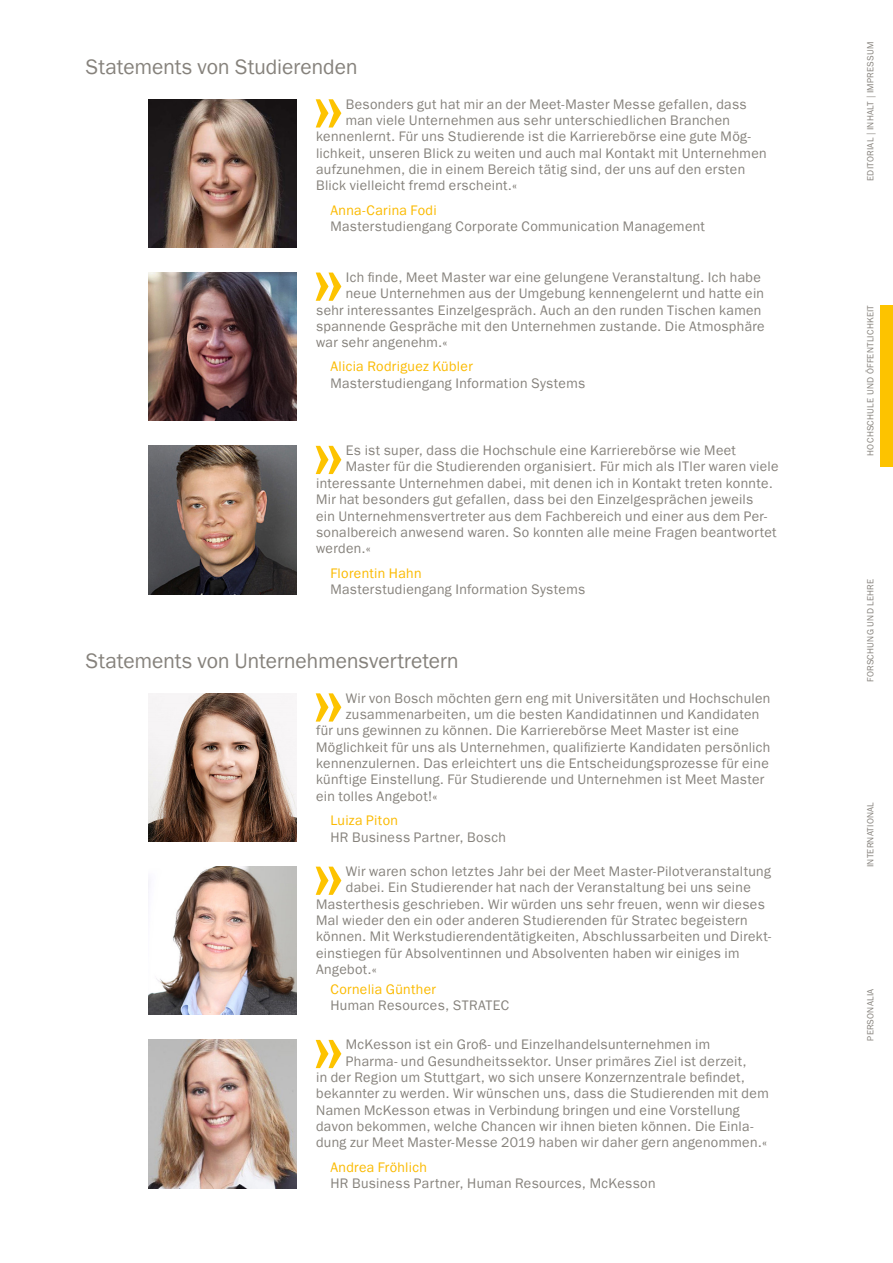
<style>
.page{position:relative;width:893px;height:1263px;background:#fff}
.page>*{position:absolute;margin:0;border:0;box-sizing:border-box;transform-origin:0 0}
.t1{font:97.95px "Franklin Gothic LT Pro";color:#fdc300}
.t2{font:21px "Franklin Gothic LT Pro";color:#86827c}
.t3{font:13.8px "Franklin Gothic LT Pro";letter-spacing:.025em;color:#86827c}
.t4{font:13.8px "Franklin Gothic LT Pro";letter-spacing:.025em;color:#fbba00}
.t5{font:9px "Franklin Gothic LT Pro";letter-spacing:.025em;color:#86827c}
</style>
<div class="page">
<div style="left:880px;top:305px;width:13px;height:162px;background:#fdc300"></div>
<img style="left:148px;top:99px;width:149px;height:149px">
<img style="left:148px;top:272px;width:149px;height:149px">
<img style="left:148px;top:446px;width:149px;height:148px">
<img style="left:148px;top:693px;width:149px;height:149px">
<img style="left:148px;top:866px;width:149px;height:149px">
<img style="left:148px;top:1040px;width:149px;height:148px">
<h2 class="t2" style="left:85px;top:55px;width:274px">Statements von Studierenden</h2>
<h1 class="t1" style="left:309px;top:49px;width:41px">»</h1>
<p class="t3" style="left:346px;top:96px;width:402px">Besonders gut hat mir an der Meet-Master Messe gefallen, dass</p>
<p class="t3" style="left:346px;top:112px;width:386px">man viele Unternehmen aus sehr unterschiedlichen Branchen</p>
<p class="t3" style="left:316px;top:129px;width:436px">kennenlernt. Für uns Studierende ist die Karrierebörse eine gute Mög-</p>
<p class="t3" style="left:316px;top:145px;width:452px">lichkeit, unseren Blick zu weiten und auch mal Kontakt mit Unternehmen</p>
<p class="t3" style="left:316px;top:161px;width:431px">aufzunehmen, die in einem Bereich tätig sind, der uns auf den ersten</p>
<p class="t3" style="left:316px;top:178px;width:203px">Blick vielleicht fremd erscheint.«</p>
<p class="t4" style="left:330px;top:202px;width:108px">Anna-Carina Fodi</p>
<p class="t3" style="left:330px;top:218px;width:376px">Masterstudiengang Corporate Communication Management</p>
<h1 class="t1" style="left:309px;top:222px;width:41px">»</h1>
<p class="t3" style="left:346px;top:269px;width:417px">Ich finde, Meet Master war eine gelungene Veranstaltung. Ich habe</p>
<p class="t3" style="left:346px;top:286px;width:420px">neue Unternehmen aus der Umgebung kennengelernt und hatte ein</p>
<p class="t3" style="left:316px;top:302px;width:447px">sehr interessantes Einzelgespräch. Auch an den runden Tischen kamen</p>
<p class="t3" style="left:316px;top:318px;width:450px">spannende Gespräche mit den Unternehmen zustande. Die Atmosphäre</p>
<p class="t3" style="left:316px;top:335px;width:133px">war sehr angenehm.«</p>
<p class="t4" style="left:330px;top:359px;width:144px">Alicia Rodriguez Kübler</p>
<p class="t3" style="left:330px;top:375px;width:256px">Masterstudiengang Information Systems</p>
<h1 class="t1" style="left:309px;top:395px;width:41px">»</h1>
<p class="t3" style="left:346px;top:442px;width:392px">Es ist super, dass die Hochschule eine Karrierebörse wie Meet</p>
<p class="t3" style="left:346px;top:459px;width:434px">Master für die Studierenden organisiert. Für mich als ITler waren viele</p>
<p class="t3" style="left:316px;top:475px;width:458px">interessante Unternehmen dabei, mit denen ich in Kontakt treten konnte.</p>
<p class="t3" style="left:316px;top:492px;width:439px">Mir hat besonders gut gefallen, dass bei den Einzelgesprächen jeweils</p>
<p class="t3" style="left:316px;top:508px;width:453px">ein Unternehmensvertreter aus dem Fachbereich und einer aus dem Per-</p>
<p class="t3" style="left:316px;top:524px;width:462px">sonalbereich anwesend waren. So konnten alle meine Fragen beantwortet</p>
<p class="t3" style="left:316px;top:541px;width:56px">werden.«</p>
<p class="t4" style="left:330px;top:565px;width:93px">Florentin Hahn</p>
<p class="t3" style="left:330px;top:581px;width:256px">Masterstudiengang Information Systems</p>
<h2 class="t2" style="left:85px;top:649px;width:375px">Statements von Unternehmensvertretern</h2>
<h1 class="t1" style="left:309px;top:643px;width:41px">»</h1>
<p class="t3" style="left:346px;top:690px;width:426px">Wir von Bosch möchten gern eng mit Universitäten und Hochschulen</p>
<p class="t3" style="left:346px;top:706px;width:415px">zusammenarbeiten, um die besten Kandidatinnen und Kandidaten</p>
<p class="t3" style="left:316px;top:723px;width:425px">für uns gewinnen zu können. Die Karrierebörse Meet Master ist eine</p>
<p class="t3" style="left:316px;top:739px;width:456px">Möglichkeit für uns als Unternehmen, qualifizierte Kandidaten persönlich</p>
<p class="t3" style="left:316px;top:755px;width:454px">kennenzulernen. Das erleichtert uns die Entscheidungsprozesse für eine</p>
<p class="t3" style="left:316px;top:772px;width:450px">künftige Einstellung. Für Studierende und Unternehmen ist Meet Master</p>
<p class="t3" style="left:316px;top:788px;width:123px">ein tolles Angebot!«</p>
<p class="t4" style="left:330px;top:812px;width:69px">Luiza Piton</p>
<p class="t3" style="left:330px;top:829px;width:177px">HR Business Partner, Bosch</p>
<h1 class="t1" style="left:309px;top:816px;width:41px">»</h1>
<p class="t3" style="left:346px;top:863px;width:427px">Wir waren schon letztes Jahr bei der Meet Master-Pilotveranstaltung</p>
<p class="t3" style="left:346px;top:880px;width:407px">dabei. Ein Studierender hat nach der Veranstaltung bei uns seine</p>
<p class="t3" style="left:316px;top:896px;width:450px">Masterthesis geschrieben. Wir würden uns sehr freuen, wenn wir dieses</p>
<p class="t3" style="left:316px;top:912px;width:433px">Mal wieder den ein oder anderen Studierenden für Stratec begeistern</p>
<p class="t3" style="left:316px;top:929px;width:457px">können. Mit Werkstudierendentätigkeiten, Abschlussarbeiten und Direkt-</p>
<p class="t3" style="left:316px;top:945px;width:425px">einstiegen für Absolventinnen und Absolventen haben wir einiges im</p>
<p class="t3" style="left:316px;top:961px;width:63px">Angebot.«</p>
<p class="t4" style="left:330px;top:981px;width:107px">Cornelia Günther</p>
<p class="t3" style="left:330px;top:998px;width:180px">Human Resources, STRATEC</p>
<h1 class="t1" style="left:309px;top:989px;width:41px">»</h1>
<p class="t3" style="left:346px;top:1036px;width:366px">McKesson ist ein Groß- und Einzelhandelsunternehmen im</p>
<p class="t3" style="left:346px;top:1053px;width:402px">Pharma- und Gesundheitssektor. Unser primäres Ziel ist derzeit,</p>
<p class="t3" style="left:316px;top:1069px;width:430px">in der Region um Stuttgart, wo sich unsere Konzernzentrale befindet,</p>
<p class="t3" style="left:316px;top:1086px;width:454px">bekannter zu werden. Wir wünschen uns, dass die Studierenden mit dem</p>
<p class="t3" style="left:316px;top:1102px;width:425px">Namen McKesson etwas in Verbindung bringen und eine Vorstellung</p>
<p class="t3" style="left:316px;top:1118px;width:439px">davon bekommen, welche Chancen wir ihnen bieten können. Die Einla-</p>
<p class="t3" style="left:316px;top:1135px;width:453px">dung zur Meet Master-Messe 2019 haben wir daher gern angenommen.«</p>
<p class="t4" style="left:330px;top:1159px;width:98px">Andrea Fröhlich</p>
<p class="t3" style="left:330px;top:1175px;width:327px">HR Business Partner, Human Resources, McKesson</p>
<p class="t5" style="left:865px;top:181px;width:140px;rotate:-90deg">EDITORIAL | INHALT | IMPRESSUM</p>
<p class="t5" style="left:865px;top:456px;width:152px;rotate:-90deg">HOCHSCHULE UND ÖFFENTLICHKEIT</p>
<p class="t5" style="left:865px;top:682px;width:104px;rotate:-90deg">FORSCHUNG UND LEHRE</p>
<p class="t5" style="left:865px;top:867px;width:67px;rotate:-90deg">INTERNATIONAL</p>
<p class="t5" style="left:865px;top:1041px;width:54px;rotate:-90deg">PERSONALIA</p>
</div>
